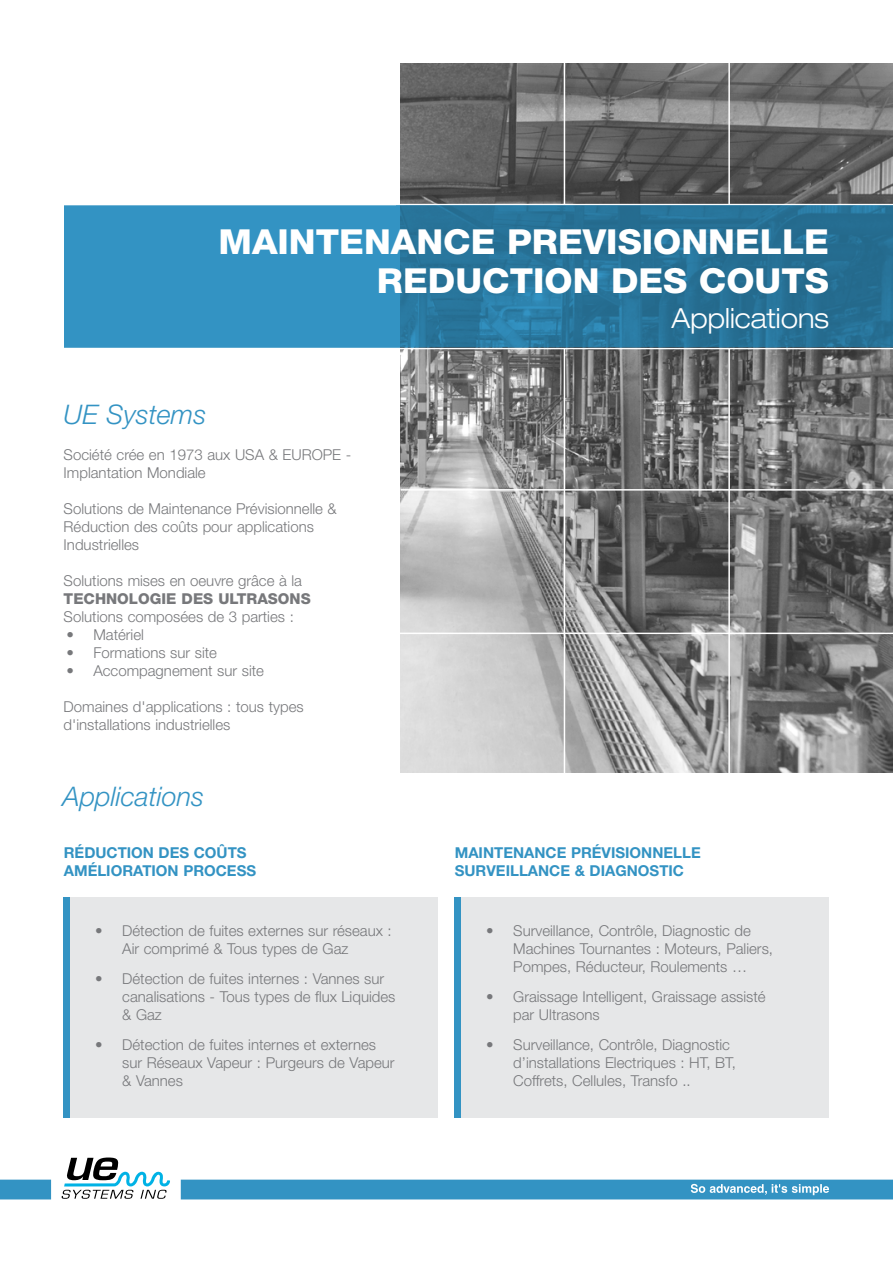
<style>
.page{position:relative;width:893px;height:1263px;background:#fff}
.page>*{position:absolute;margin:0;border:0;box-sizing:border-box;transform-origin:0 0}
.t1{font:800 34.5px/39px "Helvetica Neue LT Std";color:#fff;text-align:right;scale:1.05 1}
.t2{font:300 expanded 27.75px "Helvetica Neue LT Std";color:#fff;scale:.94 1}
.t3{font:italic 300 27px "Helvetica Neue LT Std";color:#3393c3}
.t4{font:300 15px/18px "Helvetica Neue LT Std";color:#77787b}
.t5{font:700 15px/18px "Helvetica Neue LT Std";color:#3393c3}
.t6{font:800 15px "Helvetica Neue LT Std";color:#77787b}
</style>
<div class="page">
<div style="left:64px;top:897px;width:374px;height:221px;background:#e6e7e8"></div>
<div style="left:455px;top:897px;width:374px;height:221px;background:#e6e7e8"></div>
<img style="left:401px;top:64px;width:492px;height:708px">
<div style="left:64px;top:205px;width:829px;height:143px;background:#3393c3"></div>
<hr style="left:401px;top:489px;width:492px;height:2px;background:#fff">
<hr style="left:0;top:348px;width:893px;height:1px;background:#fff">
<hr style="left:564px;top:58px;width:1px;height:146px;background:#fff">
<hr style="left:728px;top:61px;width:2px;height:144px;background:#fff">
<hr style="left:0;top:204px;width:893px;height:1px;background:#fff">
<svg style="left:0;top:1157px;width:893px;height:42px"></svg>
<hr style="left:728px;top:348px;width:2px;height:432px;background:#fff">
<hr style="left:564px;top:348px;width:1px;height:432px;background:#fff">
<hr style="left:396px;top:633px;width:497px;height:1px;background:#fff">
<svg style="left:400px;top:206px;width:493px;height:141px;background:#277398"></svg>
<div style="left:63px;top:897px;width:6px;height:221px;background:#3393c3"></div>
<div style="left:454px;top:897px;width:6px;height:221px;background:#3393c3"></div>
<h1 class="t1" style="left:218px;top:222px;width:583px">MAINTENANCE PREVISIONNELLE<br>REDUCTION DES COUTS</h1>
<h2 class="t2" style="left:672px;top:301px;width:169px">Applications</h2>
<h3 class="t3" style="left:64px;top:398px;width:144px">UE Systems</h3>
<p class="t4" style="left:64px;top:446px;width:289px">Société crée en 1973 aux USA &amp; EUROPE -<br>Implantation Mondiale</p>
<p class="t4" style="left:64px;top:500px;width:275px">Solutions de Maintenance Prévisionnelle &amp;<br>Réduction des coûts pour applications<br>Industrielles</p>
<p class="t4" style="left:64px;top:572px;width:240px">Solutions mises en oeuvre grâce laà</p>
<p class="t6" style="left:64px;top:590px;width:249px">TECHNOLOGIE DES ULTRASONS</p>
<p class="t4" style="left:93px;top:608px;width:202px;text-indent:-30px">Solutions composées de 3 parties :<br>Matériel</p>
<p class="t4" style="left:66px;top:626px;width:9px">•</p>
<p class="t4" style="left:66px;top:644px;width:9px">•</p>
<p class="t4" style="left:93px;top:644px;width:125px">Formations sur site</p>
<p class="t4" style="left:93px;top:662px;width:172px">Accompagnement sur site</p>
<p class="t4" style="left:66px;top:662px;width:9px">•</p>
<p class="t4" style="left:64px;top:698px;width:242px">Domaines 'd applications : tous types 'd installations industrielles</p>
<h3 class="t3" style="left:63px;top:780px;width:143px">Applications</h3>
<p class="t5" style="left:64px;top:843px;width:194px">RÉDUCTION DES COÛTS<br>AMÉLIORATION PROCESS</p>
<p class="t5" style="left:455px;top:843px;width:247px">MAINTENANCE PRÉVISIONNELLE<br>SURVEILLANCE &amp; DIAGNOSTIC</p>
<p class="t4" style="left:95px;top:922px;width:9px">•</p>
<p class="t4" style="left:95px;top:970px;width:9px">•</p>
<p class="t4" style="left:95px;top:1036px;width:9px">•</p>
<p class="t4" style="left:122px;top:922px;width:271px">Détection de fuites externes sur réseaux :</p>
<p class="t4" style="left:122px;top:934px;width:264px;line-height:30px">Air comprimé &amp; Tous types de Gaz<br>Détection de fuites internes : Vannes sur</p>
<p class="t4" style="left:122px;top:988px;width:275px">canalisations - Tous types de flux Liquides &amp; Gaz</p>
<p class="t4" style="left:122px;top:1036px;width:255px">Détection de fuites internes et externes</p>
<p class="t4" style="left:122px;top:1054px;width:274px">sur Réseaux Vapeur : Purgeurs de Vapeur &amp; Vannes</p>
<p class="t4" style="left:486px;top:922px;width:9px">•</p>
<p class="t4" style="left:486px;top:988px;width:9px">•</p>
<p class="t4" style="left:486px;top:1036px;width:9px">•</p>
<p class="t4" style="left:513px;top:922px;width:239px">Surveillance, Contrôle, Diagnostic de</p>
<p class="t4" style="left:513px;top:940px;width:261px">Machines Tournantes : Moteurs, Paliers,<br>Pompes, Réducteur, Roulements ...</p>
<p class="t4" style="left:513px;top:988px;width:254px">Graissage Intelligent, Graissage assisté</p>
<p class="t4" style="left:513px;top:1000px;width:218px;line-height:30px">par Ultrasons<br>Surveillance, Contrôle, Diagnostic</p>
<p class="t4" style="left:513px;top:1054px;width:224px">’d installations Electriques : HT, BT,<br>Coffrets, Cellules, Transfo ..</p>
</div>
